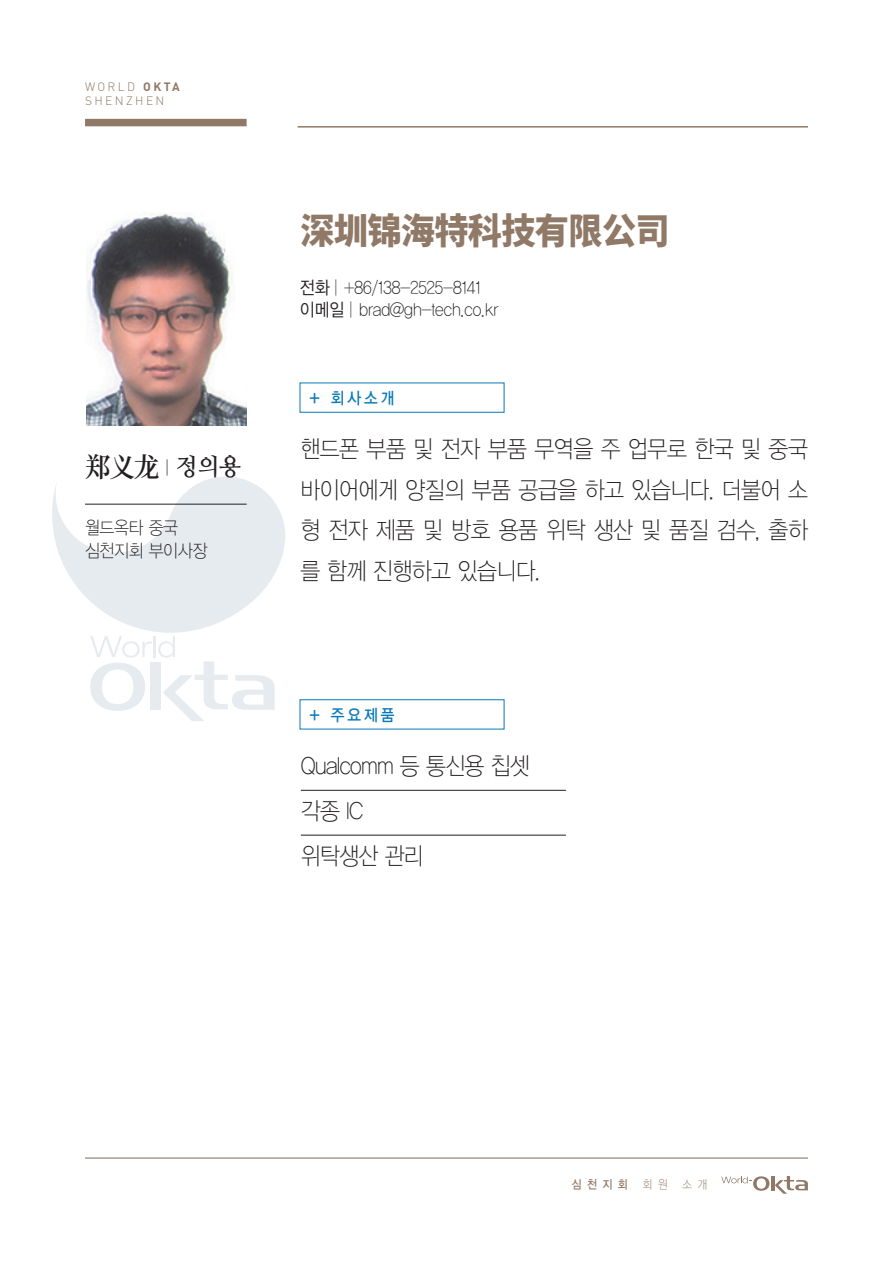
<style>
.page{position:relative;width:893px;height:1263px;background:#fff}
.page>*{position:absolute;margin:0;border:0;box-sizing:border-box;transform-origin:0 0}
.t1{font:800 36px "Source Han Sans CN";letter-spacing:-.02em;color:#907966;scale:.95 1}
.t2{font:600 27px "Source Han Serif CN";color:#231f20;scale:.95 1}
.t3{font:24px/40.5px "Yoon Design Gothic 110";letter-spacing:-.02em;color:#231f20;text-align:justify;scale:.9 1}
.t4{font:18px "Yoon Design Gothic 110";color:#231f20;scale:.9 1}
.t5{font:18px "Yoon Design Gothic 110";letter-spacing:-.02em;color:#231f20;scale:.9 1}
.t6{font:16.5px "Yoon Design Gothic 130";letter-spacing:.2em;color:#0779b8;scale:.9 1}
.t7{font:300 12px/14.4px "DIN Pro";letter-spacing:.2em;color:#907966}
.t8{font:12px "Yoon Design Gothic 130";color:#907966;scale:.9 1}
.s1{font-weight:700}
.s2{font-family:"Yoon Design Gothic 110";font-weight:400;font-size:18px}
.s3{font-family:"Nanum Myeongjo";font-weight:700;font-size:24px}
.s4{font-family:"Yoon Design Gothic 120"}
.s5{font-family:"Yoon Design Gothic 110"}
</style>
<div class="page">
<div style="left:85px;top:119px;width:162px;height:7px;background:#907966"></div>
<hr style="left:298px;top:126px;width:510px;height:2px;background:#907966">
<svg style="left:52px;top:477px;width:233px;height:244px"></svg>
<hr style="left:85px;top:1157px;width:723px;height:1px;background:#907966">
<svg style="left:775px;top:1176px;width:33px;height:18px"></svg>
<hr style="left:771px;top:1176px;width:3px;height:14px;background:#907966">
<svg style="left:721px;top:1176px;width:48px;height:15px"></svg>
<img style="left:86px;top:213px;width:161px;height:212px">
<hr style="left:85px;top:504px;width:162px;height:1px;background:#231f20">
<hr style="left:301px;top:790px;width:265px;height:1px;background:#231f20">
<hr style="left:301px;top:835px;width:265px;height:1px;background:#231f20">
<p class="t7" style="left:85px;top:79px;width:96px">WORLD <span class="s1">OKTA<br></span>SHENZHEN</p>
<p class="t2" style="left:85px;top:451px;width:165px">郑义龙 <span class="s2">|</span> <span class="s3">정의용</span></p>
<p class="t4" style="left:85px;top:518px;width:105px">월드옥타 중국</p>
<p class="t5" style="left:85px;top:541px;width:137px">심천지회 부이사장</p>
<p class="t1" style="left:300px;top:211px;width:390px">深圳锦海特科技有限公司</p>
<p class="t4" style="left:300px;top:277px;width:203px"><span class="s4">전화</span> | +86/138-2525-8141</p>
<p class="t4" style="left:300px;top:300px;width:222px"><span class="s4">이메일</span> | brad@gh-tech.co.kr</p>
<p class="t6" style="left:310px;top:389px;width:95px">+ 회사소개</p>
<p class="t3" style="left:300px;top:429px;width:565px">핸드폰 부품 및 전자 부품 무역을 주 업무로 한국 및 중국 바이어에게 양질의 부품 공급을 하고 있습니다. 더불어 소 형 전자 제품 및 방호 용품 위탁 생산 및 품질 검수, 출하 를 함께 진행하고 있습니다.</p>
<p class="t6" style="left:310px;top:706px;width:95px">+ 주요제품</p>
<p class="t3" style="left:301px;top:746px;width:256px">Qualcomm 등 통신용 칩셋</p>
<p class="t3" style="left:301px;top:791px;width:71px">각종 IC</p>
<p class="t3" style="left:301px;top:836px;width:138px">위탁생산 관리</p>
<p class="t8" style="left:572px;top:1178px;width:152px">심천지회 <span class="s5">회원 소개</span></p>
</div>
